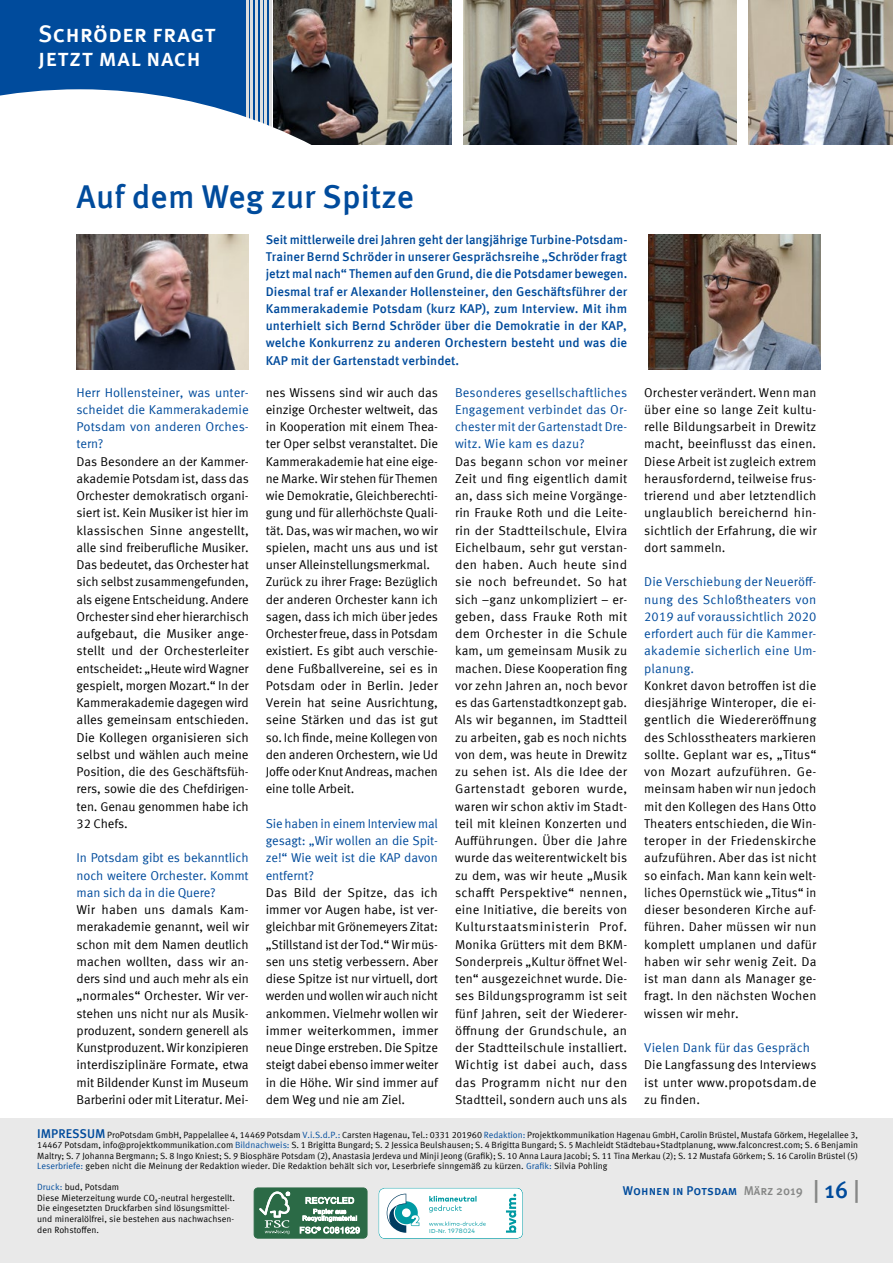
<style>
.page{position:relative;width:893px;height:1263px;background:#fff}
.page>*{position:absolute;margin:0;border:0;box-sizing:border-box;transform-origin:0 0}
.t1{font:500 33px "Meta Offc";letter-spacing:.005em;color:#004b9c}
.t2{font:500 24px/24px "Meta Sc Offc";color:#fff}
.t3{font:12.75px/17.2px "Meta Offc Norm";letter-spacing:-.01em;color:#000;text-align:justify}
.t4{font:12.75px/17.2px "Meta Offc Norm";letter-spacing:-.005em;color:#004b9c;text-align:justify}
.t5{font:500 12.75px/17.2px "Meta Offc";color:#004b9c;text-align:justify}
.t6{font:500 12.75px "Meta Sc Offc";color:#004b9c}
.t7{font:9px/10.5px "Meta Offc Norm";color:#000;text-align:justify}
.t8{font:6.15px "Mark Pro";letter-spacing:.05em;color:#009aa3}
.s1{font-family:"Meta Offc";font-weight:500;font-size:12.75px;color:#004b9c}
.s2{color:#004b9c}
.s3{color:#868786}
.s4{font-size:24px;color:#868786}
.s5{font-size:24px}
.s6{font-family:"Mark OT";font-size:5.7px}
</style>
<div class="page">
<img style="left:273px;top:0;width:179px;height:145px">
<img style="left:463px;top:0;width:273px;height:145px">
<img style="left:748px;top:0;width:145px;height:145px">
<div style="left:0;top:0;width:270px;height:146px;background:#004b9c"></div>
<hr style="left:264px;top:0;width:3px;height:145px;background:#dddede">
<hr style="left:269px;top:0;width:3px;height:145px;background:#dddede">
<hr style="left:260px;top:0;width:2px;height:145px;background:#dddede">
<hr style="left:255px;top:0;width:3px;height:145px;background:#dddede">
<hr style="left:251px;top:0;width:2px;height:145px;background:#dddede">
<hr style="left:246px;top:0;width:3px;height:145px;background:#dddede">
<svg style="left:0;top:89px;width:430px;height:57px;background:#afb5bb"></svg>
<div style="left:0;top:1119px;width:893px;height:144px;background:#e9e9e9"></div>
<div style="left:254px;top:1188px;width:113px;height:50px;background:#2b6a46;border-radius:4px"></div>
<div style="left:254px;top:1188px;width:113px;height:50px;border:1px solid #2b6a46;border-radius:4px"></div>
<svg style="left:259px;top:1191px;width:31px;height:43px"></svg>
<svg style="left:300px;top:1197px;width:60px;height:36px"></svg>
<svg style="left:378px;top:1188px;width:145px;height:51px;background:#d7ecee"></svg>
<img style="left:77px;top:235px;width:172px;height:135px">
<img style="left:648px;top:235px;width:172px;height:135px">
<h2 class="t2" style="left:38px;top:22px;width:179px">Schröder fragt jetzt mal nach</h2>
<h1 class="t1" style="left:77px;top:177px;width:339px">Auf dem Weg zur Spitze</h1>
<p class="t4" style="left:77px;top:384px;width:174px">Herr Hollensteiner, was unter&shy;scheidet die Kammerakademie Potsdam von anderen Orches&shy;tern?</p>
<p class="t3" style="left:77px;top:453px;width:174px">Das Besondere an der Kammer&shy;akademie Potsdam ist, dass das Orchester demokratisch organi&shy;siert ist. Kein Musiker ist hier im klassischen Sinne angestellt, alle sind freiberufliche Musiker.<br>Das bedeutet, das Orchester hat sich selbst zusammengefunden, als eigene Entscheidung. Andere Orchester sind eher hierarchisch aufgebaut, die Musiker ange&shy;stellt und der Orchesterleiter entscheidet: „Heute wird Wagner gespielt, morgen Mozart.“ In der Kammerakademie dagegen wird alles gemeinsam entschieden.<br>Die Kollegen organisieren sich selbst und wählen auch meine Position, die des Geschäftsfüh&shy;rers, sowie die des Chefdirigen&shy;ten. Genau genommen habe ich 32 Chefs.</p>
<p class="t4" style="left:77px;top:850px;width:174px">In Potsdam gibt es bekanntlich noch weitere Orchester. Kommt man sich da in die Quere?</p>
<p class="t3" style="left:77px;top:901px;width:174px">Wir haben uns damals Kam&shy;merakademie genannt, weil wir schon mit dem Namen deutlich machen wollten, dass wir an&shy;ders sind und auch mehr als ein „normales“ Orchester. Wir ver&shy;stehen uns nicht nur als Musik&shy;produzent, sondern generell als Kunstproduzent. Wir konzipieren interdisziplinäre Formate, etwa mit Bildender Kunst im Museum Barberini oder mit Literatur. Mei-</p>
<p class="t5" style="left:266px;top:231px;width:363px">Seit mittlerweile drei Jahren geht der langjährige Turbine-Potsdam-Trainer Bernd Schröder in unserer Gesprächsreihe „Schröder fragt jetzt mal nach“ Themen auf den Grund, die die Potsdamer bewegen.<br>Diesmal traf er Alexander Hollensteiner, den Geschäftsführer der Kammerakademie Potsdam (kurz KAP), zum Interview. Mit ihm unterhielt sich Bernd Schröder über die Demokratie in der KAP, welche Konkurrenz zu anderen Orchestern besteht und was die KAP mit der Gartenstadt verbindet.</p>
<p class="t3" style="left:266px;top:384px;width:174px;text-align:left">nes Wissens sind wir auch das einzige Orchester weltweit, das in Kooperation mit einem Thea&shy;ter Oper selbst veranstaltet. Die<br>Kammerakademie hat eine eige&shy;ne Marke. Wir stehen für Themen wie Demokratie, Gleichberechti&shy;gung und für allerhöchste Quali&shy;tät. Das, was wir machen, wo wir spielen, macht uns aus und ist unser Alleinstellungsmerkmal.<br>Zurück zu ihrer Frage: Bezüglich der anderen Orchester kann ich sagen, dass ich mich über jedes<br>Orchester freue, dass in Potsdam existiert. Es gibt auch verschie&shy;dene Fußballvereine, sei es in<br>Potsdam oder in Berlin. Jeder<br>Verein hat seine Ausrichtung, seine Stärken und das ist gut so. Ich finde, meine Kollegen von den anderen Orchestern, wie Ud<br>Joffe oder Knut Andreas, machen eine tolle Arbeit.</p>
<p class="t4" style="left:266px;top:815px;width:174px">Sie haben in einem Interview mal gesagt: „Wir wollen an die Spit&shy;ze!“ Wie weit ist die KAP davon entfernt?</p>
<p class="t3" style="left:266px;top:884px;width:174px">Das Bild der Spitze, das ich immer vor Augen habe, ist ver&shy;gleichbar mit Grönemeyers Zitat: „Stillstand ist der Tod.“ Wir müs&shy;sen uns stetig verbessern. Aber diese Spitze ist nur virtuell, dort werden und wollen wir auch nicht ankommen. Vielmehr wollen wir immer weiterkommen, immer neue Dinge erstreben. Die Spitze steigt dabei ebenso immer weiter in die Höhe. Wir sind immer auf dem Weg und nie am Ziel.</p>
<p class="t4" style="left:455px;top:384px;width:174px">Besonderes gesellschaftliches Engagement verbindet das Or&shy;chester mit der Gartenstadt Dre&shy;witz. Wie kam es dazu?</p>
<p class="t3" style="left:455px;top:453px;width:174px">Das begann schon vor meiner Zeit und fing eigentlich damit an, dass sich meine Vorgänge&shy;rin Frauke Roth und die Leite&shy;rin der Stadtteilschule, Elvira Eichelbaum, sehr gut verstan&shy;den haben. Auch heute sind sie noch befreundet. So hat sich –ganz unkompliziert – er&shy;geben, dass Frauke Roth mit dem Orchester in die Schule kam, um gemeinsam Musik zu machen. Diese Kooperation fing vor zehn Jahren an, noch bevor es das Gartenstadtkonzept gab.<br>Als wir begannen, im Stadtteil zu arbeiten, gab es noch nichts von dem, was heute in Drewitz zu sehen ist. Als die Idee der Gartenstadt geboren wurde, waren wir schon aktiv im Stadt&shy;teil mit kleinen Konzerten und Aufführungen. Über die Jahre wurde das weiterentwickelt bis zu dem, was wir heute „Musik schafft Perspektive“ nennen, eine Initiative, die bereits von Kulturstaatsministerin Prof.<br>Monika Grütters mit dem BKM-Sonderpreis „Kultur öffnet Wel&shy;ten“ ausgezeichnet wurde. Die&shy;ses Bildungsprogramm ist seit fünf Jahren, seit der Wiederer&shy;öffnung der Grundschule, an der Stadtteilschule installiert.<br>Wichtig ist dabei auch, dass das Programm nicht nur den Stadtteil, sondern auch uns als</p>
<p class="t3" style="left:644px;top:384px;width:174px">Orchester verändert. Wenn man über eine so lange Zeit kultu&shy;relle Bildungsarbeit in Drewitz macht, beeinflusst das einen.<br>Diese Arbeit ist zugleich extrem herausfordernd, teilweise frus&shy;trierend und aber letztendlich unglaublich bereichernd hin&shy;sichtlich der Erfahrung, die wir dort sammeln.</p>
<p class="t4" style="left:644px;top:574px;width:174px">Die Verschiebung der Neueröff&shy;nung des Schloßtheaters von 2019 auf voraussichtlich 2020 erfordert auch für die Kammer&shy;akademie sicherlich eine Um&shy;planung.</p>
<p class="t3" style="left:644px;top:677px;width:174px">Konkret davon betroffen ist die diesjährige Winteroper, die ei&shy;gentlich die Wiedereröffnung des Schlosstheaters markieren sollte. Geplant war es, „Titus“ von Mozart aufzuführen. Ge&shy;meinsam haben wir nun jedoch mit den Kollegen des Hans Otto Theaters entschieden, die Win&shy;teroper in der Friedenskirche aufzuführen. Aber das ist nicht so einfach. Man kann kein welt&shy;liches Opernstück wie „Titus“ in dieser besonderen Kirche auf&shy;führen. Daher müssen wir nun komplett umplanen und dafür haben wir sehr wenig Zeit. Da ist man dann als Manager ge&shy;fragt. In den nächsten Wochen wissen wir mehr.</p>
<p class="t4" style="left:644px;top:1039px;width:167px">Vielen Dank für das Gespräch</p>
<p class="t3" style="left:644px;top:1057px;width:174px">Die Langfassung des Interviews ist unter www.propotsdam.de zu finden.</p>
<p class="t7" style="left:37px;top:1130px;width:822px"><span class="s1">IMPRESSUM</span> ProPotsdam GmbH, Pappelallee 4, 14469 Potsdam <span class="s2">V.i.S.d.P.:</span> Carsten Hagenau, Tel.: 0331 201960 <span class="s2">Redaktion:</span> Projektkommunikation Hagenau GmbH, Carolin Brüstel, Mustafa Görkem, Hegelallee 3, 14467 Potsdam, info@projektkommunikation.com <span class="s2">Bildnachweis:</span> S. 1 Brigitta Bungard; S. 2 Jessica Beulshausen; S. 4 Brigitta Bungard; S. 5 Machleidt Städtebau+Stadtplanung, www.falconcrest.com; S. 6 Benjamin Maltry; S. 7 Johanna Bergmann; S. 8 Ingo Kniest; S. 9 Biosphäre Potsdam (2), Anastasia Jerdeva und Minji Jeong (Grafik); S. 10 Anna Laura Jacobi; S. 11 Tina Merkau (2); S. 12 Mustafa Görkem; S. 16 Carolin Brüstel (5)<br><span class="s2">Leserbriefe:</span> geben nicht die Meinung der Redaktion wieder. Die Redaktion behält sich vor, Leserbriefe sinngemäß zu kürzen. <span class="s2">Grafik:</span> Silvia Pohling</p>
<p class="t7" style="left:37px;top:1182px;width:199px;text-align:left"><span class="s2">Druck:</span> bud, Potsdam<br>Diese Mieterzeitung wurde CO₂-neutral hergestellt.<br>Die eingesetzten Druckfarben sind lösungsmittel&shy;und mineralölfrei, sie bestehen aus nachwachsen&shy;den Rohstoffen.</p>
<p class="t6" style="left:623px;top:1183px;width:238px">Wohnen in Potsdam <span class="s3">März 2019</span> <span class="s4">|</span> <span class="s5">16</span> <span class="s4">|</span></p>
<p class="t8" style="left:429px;top:1226px;width:47px"><span class="s6">ID-Nr.</span> 1978024</p>
</div>
